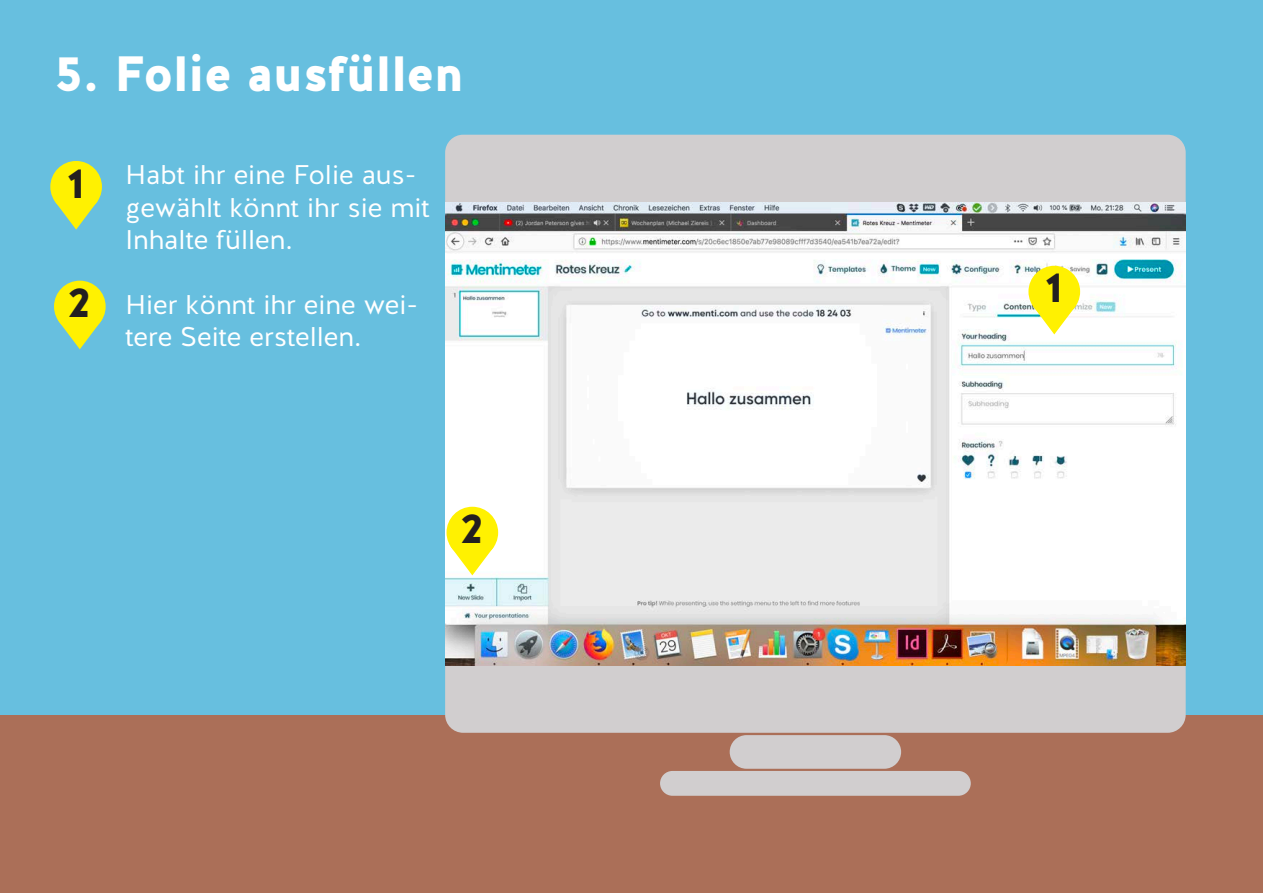
<style>
.page{position:relative;width:1263px;height:893px;background:#fff}
.page>*{position:absolute;margin:0;border:0;box-sizing:border-box;transform-origin:0 0}
.t1{font:900 49.5px "Halis GR";color:#fff}
.t2{font:900 42px "Halis GR";color:#231f20}
.t3{font:27px/32.4px "Halis GR";color:#fff}
</style>
<div class="page">
<div style="left:0;top:701px;width:1263px;height:192px;background:#ab6f58"></div>
<div style="left:0;top:0;width:1263px;height:715px;background:#67bfdf"></div>
<div style="left:445px;top:135px;width:741px;height:598px;background:#d1cecf;border-radius:18px"></div>
<img style="left:445px;top:202px;width:741px;height:463px">
<div style="left:730px;top:735px;width:171px;height:34px;background:#d1cecf;border-radius:17px"></div>
<div style="left:660px;top:771px;width:311px;height:25px;background:#d1cecf;border-radius:12px"></div>
<div style="left:1028px;top:266px;width:52px;height:51px;background:#fff101;border-radius:50%"></div>
<svg style="left:1032px;top:305px;width:44px;height:29px"></svg>
<div style="left:50px;top:161px;width:52px;height:52px;background:#fff101;border-radius:50%"></div>
<svg style="left:54px;top:200px;width:44px;height:30px"></svg>
<div style="left:446px;top:507px;width:52px;height:51px;background:#fff101;border-radius:50%"></div>
<svg style="left:450px;top:546px;width:44px;height:29px"></svg>
<div style="left:54px;top:281px;width:52px;height:51px;background:#fff101;border-radius:50%"></div>
<svg style="left:58px;top:320px;width:44px;height:29px"></svg>
<p class="t1" style="left:54px;top:41px;width:411px">5. Folie ausfüllen</p>
<p class="t2" style="left:67px;top:156px;width:20px">1</p>
<p class="t2" style="left:68px;top:275px;width:24px">2</p>
<p class="t3" style="left:125px;top:159px;width:306px">Habt ihr eine Folie aus&shy;gewählt könnt ihr sie mit<br>Inhalte füllen.</p>
<p class="t3" style="left:125px;top:289px;width:294px">Hier könnt ihr eine wei&shy;tere Seite erstellen.</p>
<p class="t2" style="left:461px;top:501px;width:24px">2</p>
<p class="t2" style="left:1045px;top:260px;width:20px">1</p>
</div>
